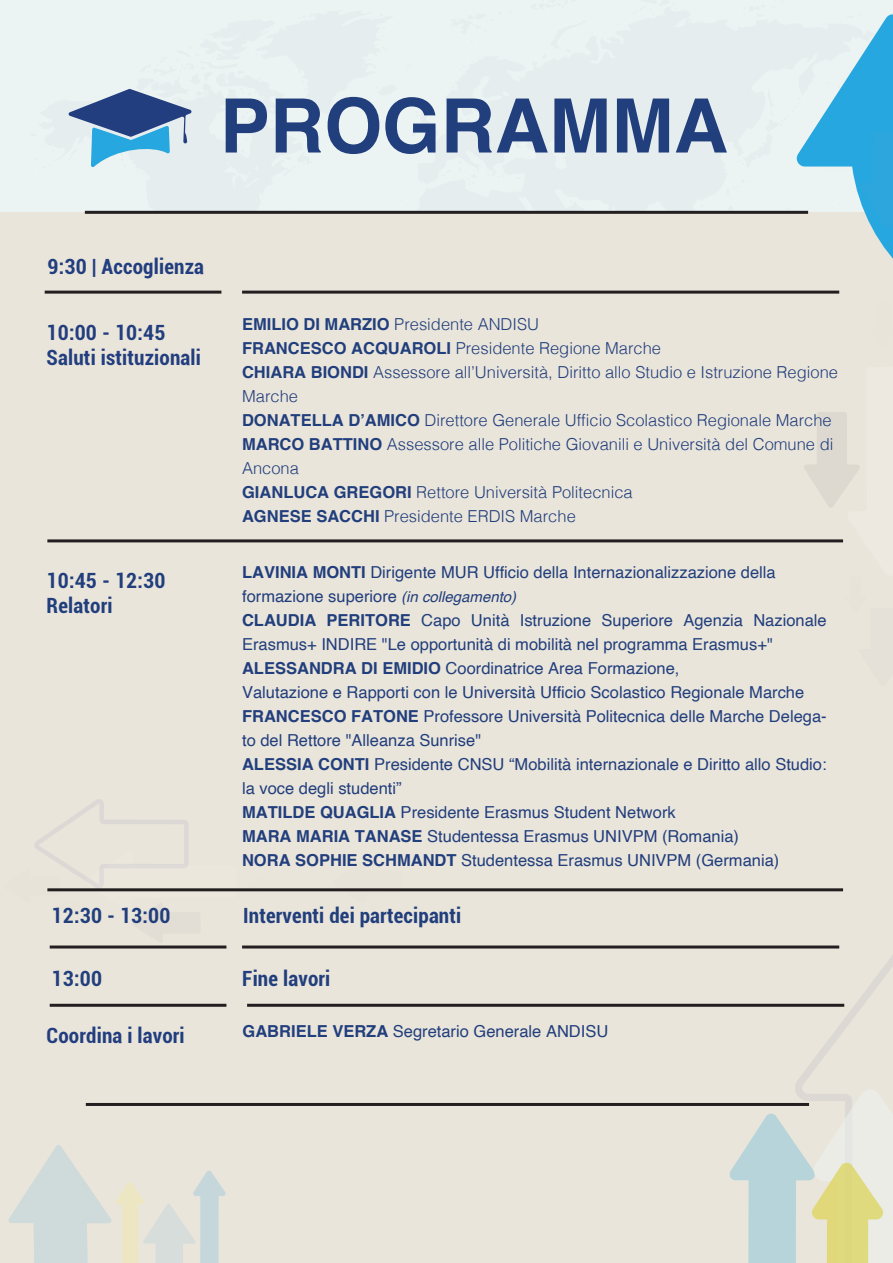
<style>
.page{position:relative;width:893px;height:1263px;background:#fff}
.page>*{position:absolute;margin:0;border:0;box-sizing:border-box;transform-origin:0 0}
.t1{font:700 75px "Helvetica";color:#213e7d}
.t2{font:700 condensed 21px/25.2px "Roboto";letter-spacing:.01em;color:#213e7d}
.t3{font:700 condensed 21px/25.2px "Roboto";letter-spacing:.01em;color:#223e7f}
.t4{font:16.5px/24px "Helvetica";color:#213e7d}
.t5{font:300 16.5px/24px "Helvetica";color:#213e7d}
.s1{font-weight:700}
.s2{font-style:italic;font-size:15px}
</style>
<div class="page">
<div style="left:30px;top:0;width:761px;height:212px;background:#ecf3f3"></div>
<div style="left:0;top:212px;width:893px;height:1051px;background:#eae5da"></div>
<svg style="left:8px;top:1145px;width:218px;height:118px"></svg>
<svg style="left:730px;top:945px;width:163px;height:318px"></svg>
<svg style="left:68px;top:89px;width:124px;height:79px;background:#87a9c8"></svg>
<svg style="left:795px;top:13px;width:98px;height:281px"></svg>
<svg style="left:804px;top:412px;width:55px;height:131px"></svg>
<svg style="left:333px;top:891px;width:68px;height:1px"></svg>
<svg style="left:247px;top:891px;width:33px;height:1px"></svg>
<svg style="left:35px;top:799px;width:201px;height:93px"></svg>
<hr style="left:47px;top:539px;width:796px;height:3px;background:#231f20">
<hr style="left:47px;top:888px;width:796px;height:3px;background:#231f20">
<hr style="left:85px;top:211px;width:723px;height:3px;background:#231f20">
<hr style="left:45px;top:291px;width:176px;height:3px;background:#231f20">
<hr style="left:242px;top:291px;width:597px;height:3px;background:#231f20">
<hr style="left:50px;top:1004px;width:176px;height:3px;background:#231f20">
<hr style="left:247px;top:1004px;width:597px;height:3px;background:#231f20">
<hr style="left:50px;top:945px;width:176px;height:3px;background:#231f20">
<hr style="left:242px;top:945px;width:597px;height:3px;background:#231f20">
<hr style="left:86px;top:1103px;width:723px;height:3px;background:#231f20">
<h1 class="t1" style="left:220px;top:80px;width:510px">PROGRAMMA</h1>
<p class="t3" style="left:48px;top:253px;width:158px">9:30 | Accoglienza</p>
<p class="t3" style="left:47px;top:319px;width:156px">10:00 - 10:45<br>Saluti istituzionali</p>
<p class="t2" style="left:47px;top:567px;width:120px">10:45 - 12:30<br>Relatori</p>
<p class="t5" style="left:242px;top:311px;width:597px"><span class="s1">EMILIO DI MARZIO</span> Presidente ANDISU<br><span class="s1">FRANCESCO ACQUAROLI</span> Presidente Regione Marche<br><span class="s1">CHIARA BIONDI</span> Assessore all’Università, Diritto allo Studio e Istruzione Regione Marche<br><span class="s1">DONATELLA D’AMICO</span> Direttore Generale Ufficio Scolastico Regionale Marche <span class="s1">MARCO BATTINO</span> Assessore alle Politiche Giovanili e Università del Comune di Ancona<br><span class="s1">GIANLUCA GREGORI</span> Rettore Università Politecnica<br><span class="s1">AGNESE SACCHI</span> Presidente ERDIS Marche</p>
<p class="t4" style="left:242px;top:561px;width:586px"><span class="s1">LAVINIA MONTI</span> Dirigente MUR Ufficio della Internazionalizzazione della formazione superiore <span class="s2">(in collegamento)<br></span><span class="s1">CLAUDIA PERITORE</span> Capo Unità Istruzione Superiore Agenzia Nazionale Erasmus+ INDIRE "Le opportunità di mobilità nel programma Erasmus+" <span class="s1">ALESSANDRA DI EMIDIO</span> Coordinatrice Area Formazione,<br>Valutazione e Rapporti con le Università Ufficio Scolastico Regionale Marche <span class="s1">FRANCESCO FATONE</span> Professore Università Politecnica delle Marche Delega&shy;to del Rettore "Alleanza Sunrise"<br><span class="s1">ALESSIA CONTI</span> Presidente CNSU “Mobilità internazionale e Diritto allo Studio: la voce degli studenti”<br><span class="s1">MATILDE QUAGLIA</span> Presidente Erasmus Student Network<br><span class="s1">MARA MARIA TANASE</span> Studentessa Erasmus UNIVPM (Romania)<br><span class="s1">NORA SOPHIE SCHMANDT</span> Studentessa Erasmus UNIVPM (Germania)</p>
<p class="t2" style="left:52px;top:902px;width:120px">12:30 - 13:00</p>
<p class="t2" style="left:243px;top:902px;width:220px">Interventi dei partecipanti</p>
<p class="t2" style="left:52px;top:965px;width:52px">13:00</p>
<p class="t2" style="left:242px;top:965px;width:90px">Fine lavori</p>
<p class="t3" style="left:47px;top:1022px;width:140px">Coordina i lavori</p>
<p class="t4" style="left:242px;top:1020px;width:367px"><span class="s1">GABRIELE VERZA</span> Segretario Generale ANDISU</p>
</div>
